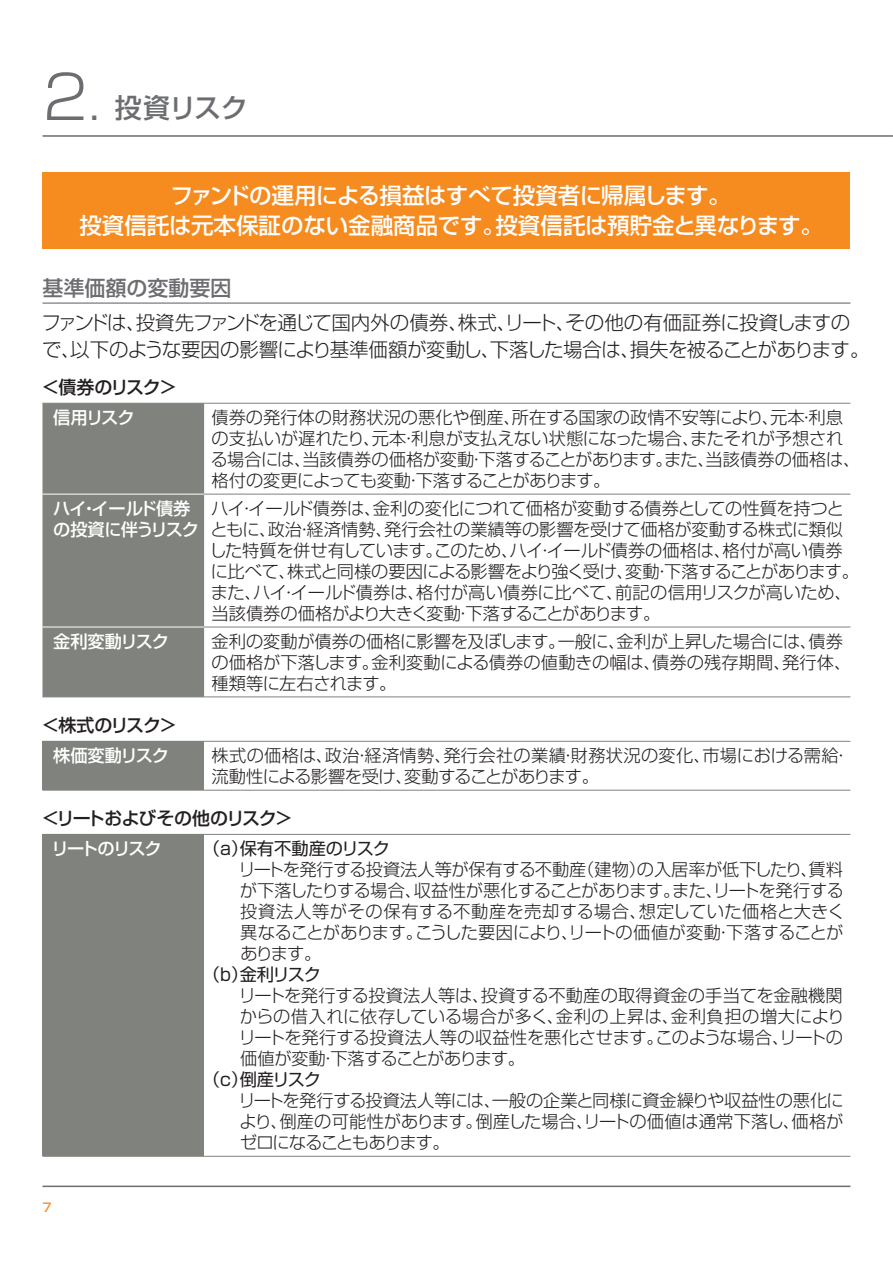
<style>
.page{position:relative;width:893px;height:1263px;background:#fff}
.page>*{position:absolute;margin:0;border:0;box-sizing:border-box;transform-origin:0 0}
.t1{font:500 27px "Shin Go Pr 5";letter-spacing:-.03em;color:#6c6d70}
.t2{font:500 22.5px/30px "Shin Go Pr 5";letter-spacing:-.01em;color:#fff;text-align:center}
.t3{font:500 21px "Shin Go Pr 5";color:#6c6d70}
.t4{font:300 19.5px/27px "Shin Go Pr 5";letter-spacing:-.03em;color:#231f20}
.t5{font:500 18px "Shin Go Pr 5";letter-spacing:-.06em;color:#231f20}
.t6{font:300 17.25px/21px "Shin Go Pr 5";letter-spacing:-.015em;color:#231f20}
.t7{font:500 17.25px/21px "Shin Go Pr 5";letter-spacing:-.04em;color:#fff}
.t8{font:17.25px "Shin Go Pr 5";letter-spacing:-.075em;color:#231f20}
.t9{font:500 17.25px "Shin Go Pr 5";letter-spacing:-.03em;color:#fff}
.t10{font:17.25px "Shin Go Pr 5";color:#231f20}
.t11{font:500 17.25px "Shin Go Pr 5";letter-spacing:-.095em;color:#fff}
.t12{font:500 17.25px "Shin Go Pr 5";letter-spacing:-.065em;color:#fff}
.t13{font:500 12px "Shin Go Pr 5";color:#f68b1f}
.s1{font-weight:300;font-size:60px}
.s2{font-weight:300;font-size:48px}
</style>
<div class="page">
<hr style="left:43px;top:135px;width:850px;height:2px;background:#6c6d70">
<hr style="left:43px;top:1185px;width:807px;height:2px;background:#6c6d70">
<div style="left:43px;top:172px;width:807px;height:77px;background:#f68b1f"></div>
<hr style="left:43px;top:302px;width:807px;height:2px;background:#6c6d70">
<div style="left:43px;top:404px;width:161px;height:292px;background:#7f827d"></div>
<hr style="left:43px;top:494px;width:161px;height:1px;background:#fff">
<hr style="left:43px;top:627px;width:161px;height:1px;background:#fff">
<hr style="left:43px;top:403px;width:161px;height:1px;background:#7f827d">
<hr style="left:43px;top:696px;width:161px;height:1px;background:#7f827d">
<hr style="left:204px;top:403px;width:646px;height:1px;background:#7f827d">
<hr style="left:204px;top:494px;width:646px;height:1px;background:#7f827d">
<hr style="left:204px;top:627px;width:646px;height:1px;background:#7f827d">
<hr style="left:204px;top:696px;width:646px;height:1px;background:#7f827d">
<div style="left:43px;top:834px;width:161px;height:322px;background:#7f827d"></div>
<hr style="left:204px;top:834px;width:646px;height:1px;background:#7f827d">
<hr style="left:204px;top:1156px;width:646px;height:1px;background:#7f827d">
<hr style="left:43px;top:1156px;width:161px;height:1px;background:#7f827d">
<div style="left:43px;top:741px;width:161px;height:49px;background:#7f827d"></div>
<hr style="left:204px;top:741px;width:646px;height:1px;background:#7f827d">
<hr style="left:204px;top:790px;width:646px;height:1px;background:#7f827d">
<hr style="left:43px;top:790px;width:161px;height:1px;background:#7f827d">
<h1 class="t1" style="left:43px;top:85px;width:207px"><span class="s1">2</span><span class="s2">.</span> 投資リスク</h1>
<h2 class="t2" style="left:79px;top:178px;width:745px">ファンドの運用による損益はすべて投資者に帰属します。<br>投資信託は元本保証のない金融商品です。投資信託は預貯金と異なります。</h2>
<p class="t3" style="left:43px;top:270px;width:191px">基準価額の変動要因</p>
<p class="t4" style="left:42px;top:308px;width:829px">ファンドは、投資先ファンドを通じて国内外の債券、株式、リート、その他の有価証券に投資しますので、以下のような要因の影響により基準価額が変動し、下落した場合は、損失を被ることがあります。</p>
<p class="t5" style="left:42px;top:373px;width:136px">＜債券のリスク＞</p>
<p class="t12" style="left:53px;top:403px;width:83px">信用リスク</p>
<p class="t6" style="left:211px;top:405px;width:651px">債券の発行体の財務状況の悪化や倒産、所在する国家の政情不安等により、元本・利息の支払いが遅れたり、元本・利息が支払えない状態になった場合、またそれが予想される場合には、当該債券の価格が変動・下落することがあります。また、当該債券の価格は、格付の変更によっても変動・下落することがあります。</p>
<p class="t7" style="left:53px;top:496px;width:148px">ハイ・イールド債券の投資に伴うリスク</p>
<p class="t6" style="left:210px;top:496px;width:651px">ハイ・イールド債券は、金利の変化につれて価格が変動する債券としての性質を持つとともに、政治・経済情勢、発行会社の業績等の影響を受けて価格が変動する株式に類似した特質を併せ有しています。このため、ハイ・イールド債券の価格は、格付が高い債券に比べて、株式と同様の要因による影響をより強く受け、変動・下落することがあります。また、ハイ・イールド債券は、格付が高い債券に比べて、前記の信用リスクが高いため、当該債券の価格がより大きく変動・下落することがあります。</p>
<p class="t9" style="left:53px;top:627px;width:117px">金利変動リスク</p>
<p class="t6" style="left:212px;top:629px;width:641px">金利の変動が債券の価格に影響を及ぼします。一般に、金利が上昇した場合には、債券の価格が下落します。金利変動による債券の値動きの幅は、債券の残存期間、発行体、種類等に左右されます。</p>
<p class="t5" style="left:42px;top:711px;width:136px">＜株式のリスク＞</p>
<p class="t9" style="left:53px;top:741px;width:117px">株価変動リスク</p>
<p class="t6" style="left:212px;top:743px;width:640px">株式の価格は、政治・経済情勢、発行会社の業績・財務状況の変化、市場における需給・流動性による影響を受け、変動することがあります。</p>
<p class="t5" style="left:42px;top:804px;width:252px">＜リートおよびその他のリスク＞</p>
<p class="t11" style="left:52px;top:834px;width:112px">リートのリスク</p>
<p class="t10" style="left:203px;top:834px;width:189px">（a）保有不動産のリスク</p>
<p class="t6" style="left:239px;top:857px;width:608px;text-align:justify">リートを発行する投資法人等が保有する不動産（建物）の入居率が低下したり、賃料が下落したりする場合、収益性が悪化することがあります。また、リートを発行する投資法人等がその保有する不動産を売却する場合、想定していた価格と大きく異なることがあります。こうした要因により、リートの価値が変動・下落することがあります。</p>
<p class="t8" style="left:203px;top:960px;width:120px">（b）金利リスク</p>
<p class="t6" style="left:239px;top:983px;width:607px;text-align:justify">リートを発行する投資法人等は、投資する不動産の取得資金の手当てを金融機関からの借入れに依存している場合が多く、金利の上昇は、金利負担の増大によりリートを発行する投資法人等の収益性を悪化させます。このような場合、リートの価値が変動・下落することがあります。</p>
<p class="t8" style="left:203px;top:1065px;width:120px">（c）倒産リスク</p>
<p class="t6" style="left:239px;top:1088px;width:607px;text-align:justify">リートを発行する投資法人等には、一般の企業と同様に資金繰りや収益性の悪化により、倒産の可能性があります。倒産した場合、リートの価値は通常下落し、価格がゼロになることもあります。</p>
<p class="t13" style="left:43px;top:1197px;width:11px">7</p>
</div>
